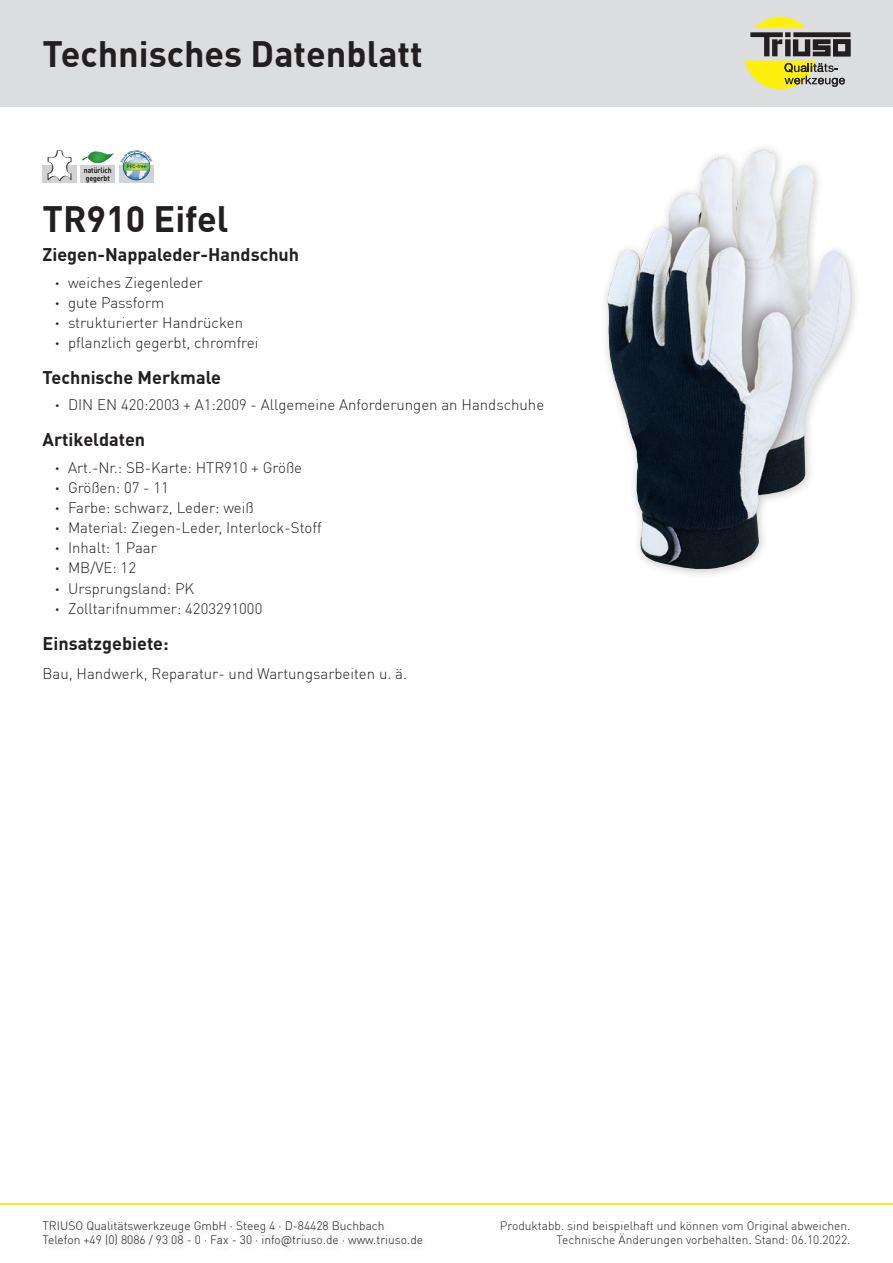
<style>
.page{position:relative;width:893px;height:1263px;background:#fff}
.page>*{position:absolute;margin:0;border:0;box-sizing:border-box;transform-origin:0 0}
.t1{font:700 36px "DIN Pro";color:#231f20}
.t2{font:700 18px "DIN Pro";color:#231f20}
.t3{font:300 15px/20.1px "DIN Pro";color:#231f20}
.t4{font:300 12px/14.4px "DIN Pro";color:#231f20}
.t5{font:700 7.65px/7.6px "DIN Pro";letter-spacing:-.01em;color:#231f20;scale:.9 1}
.t6{font:700 4.8px "DIN Pro";letter-spacing:-.005em;color:#005482}
.t7{font:700 3.3px "DIN Pro";color:#005482}
.s1{font-weight:700}
</style>
<div class="page">
<div style="left:600px;top:142px;width:261px;height:437px;background:#231f20;opacity:.25"></div>
<img style="left:732px;top:149px;width:33px;height:85px">
<div style="left:43px;top:166px;width:34px;height:17px;background:#d1d2d4"></div>
<svg style="left:47px;top:150px;width:25px;height:31px"></svg>
<div style="left:81px;top:166px;width:34px;height:17px;background:#d1d2d4"></div>
<svg style="left:82px;top:152px;width:32px;height:14px"></svg>
<div style="left:119px;top:166px;width:34px;height:17px;background:#d1d2d4"></div>
<img style="left:119px;top:160px;width:34px;height:21px">
<div style="left:37px;top:1213px;width:395px;height:43px;background:#fbfbfb"></div>
<div style="left:0;top:0;width:893px;height:106px;background:#dcdddf"></div>
<svg style="left:745px;top:17px;width:105px;height:72px"></svg>
<hr style="left:0;top:1203px;width:893px;height:2px;background:#fde601">
<svg style="left:121px;top:150px;width:31px;height:30px"></svg>
<h1 class="t1" style="left:43px;top:30px;width:382px">Technisches Datenblatt</h1>
<p class="t5" style="left:84px;top:166px;width:32px">natürlich gegerbt</p>
<p class="t7" style="left:135px;top:149px;width:4px">w</p>
<p class="t6" style="left:127px;top:164px;width:21px">PFC-free</p>
<h1 class="t1" style="left:43px;top:195px;width:187px">TR910 Eifel</h1>
<p class="t2" style="left:43px;top:243px;width:258px">Ziegen-Nappaleder-Handschuh</p>
<p class="t3" style="left:55px;top:272px;width:205px"><span class="s1">ˁ</span> weiches Ziegenleder<br><span class="s1">ˁ</span> gute Passform<br><span class="s1">ˁ</span> strukturierter Handrücken<br><span class="s1">ˁ</span> pflanzlich gegerbt, chromfrei</p>
<p class="t2" style="left:43px;top:365px;width:180px">Technische Merkmale</p>
<p class="t3" style="left:55px;top:395px;width:490px"><span class="s1">ˁ</span> DIN EN 420:2003 + A1:2009 - Allgemeine Anforderungen an Handschuhe</p>
<p class="t2" style="left:43px;top:428px;width:104px">Artikeldaten</p>
<p class="t3" style="left:55px;top:457px;width:268px"><span class="s1">ˁ</span> Art.-Nr.: SB-Karte: HTR910 + Größe<br><span class="s1">ˁ</span> Größen: 07 - 11<br><span class="s1">ˁ</span> Farbe: schwarz, Leder: weiß<br><span class="s1">ˁ</span> Material: Ziegen-Leder, Interlock-Stoff <span class="s1">ˁ</span> Inhalt: 1 Paar<br><span class="s1">ˁ</span> MB/VE: 12<br><span class="s1">ˁ</span> Ursprungsland: PK<br><span class="s1">ˁ</span> Zolltarifnummer: 4203291000</p>
<p class="t2" style="left:43px;top:631px;width:128px">Einsatzgebiete:</p>
<p class="t3" style="left:43px;top:663px;width:366px">Bau, Handwerk, Reparatur- und Wartungsarbeiten u. ä.</p>
<p class="t4" style="left:43px;top:1218px;width:382px">TRIUSO Qualitätswerkzeuge GmbH · Steeg 4 · D-84428 Buchbach<br>Telefon +49 (0) 8086 / 93 08 - 0 · Fax - 30 · info@triuso.de · www.triuso.de</p>
<p class="t4" style="left:500px;top:1218px;width:352px;text-align:right">Produktabb. sind beispielhaft und können vom Original abweichen.<br>Technische Änderungen vorbehalten. Stand: 06.10.2022.</p>
</div>
